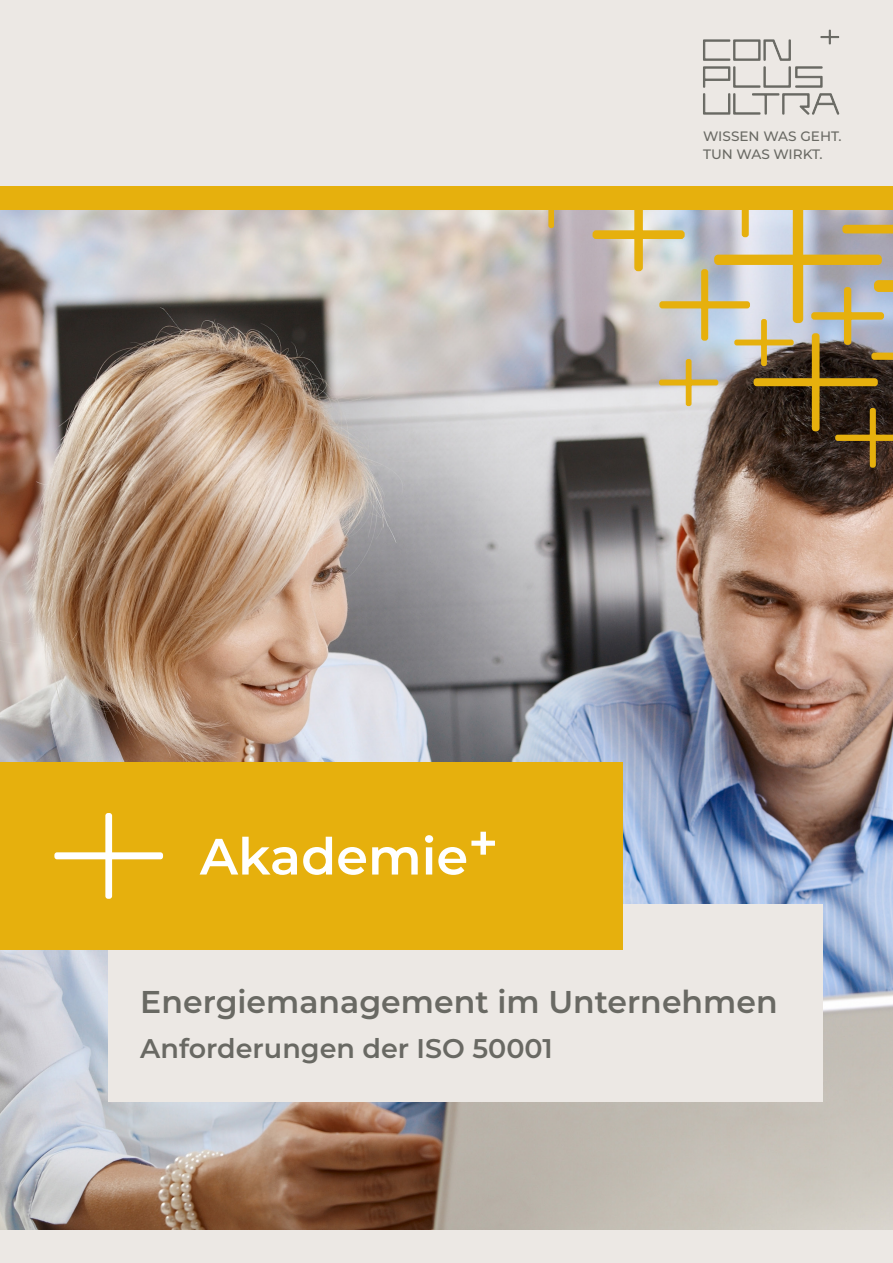
<style>
.page{position:relative;width:893px;height:1263px;background:#ece8e4}
.page>*{position:absolute;margin:0;border:0;box-sizing:border-box;transform-origin:0 0}
.t1{font:600 51px "Montserrat";color:#fff}
.t2{font:600 31.5px "Montserrat";color:#696963}
.t3{font:600 27px "Montserrat";color:#696963}
.t4{font:500 13.65px/18.1px "Montserrat";color:#696963}
</style>
<div class="page">
<img style="left:0;top:209px;width:893px;height:1020px">
<div style="left:109px;top:904px;width:714px;height:197px;background:#ece8e4"></div>
<div style="left:0;top:762px;width:623px;height:187px;background:#e6b00d"></div>
<svg style="left:54px;top:813px;width:109px;height:86px"></svg>
<svg style="left:703px;top:67px;width:136px;height:47px"></svg>
<svg style="left:703px;top:40px;width:88px;height:21px"></svg>
<svg style="left:821px;top:30px;width:18px;height:14px"></svg>
<div style="left:0;top:186px;width:893px;height:23px;background:#e6b00d"></div>
<svg style="left:521px;top:209px;width:61px;height:20px"></svg>
<svg style="left:591px;top:209px;width:302px;height:259px;background:#a39986"></svg>
<p class="t4" style="left:703px;top:126px;width:140px">WISSEN WAS GEHT.<br>TUN WAS WIRKT.</p>
<p class="t1" style="left:200px;top:820px;width:300px">Akademie+</p>
<p class="t2" style="left:140px;top:980px;width:639px">Energiemanagement im Unternehmen</p>
<p class="t3" style="left:140px;top:1029px;width:414px">Anforderungen der ISO 50001</p>
</div>
